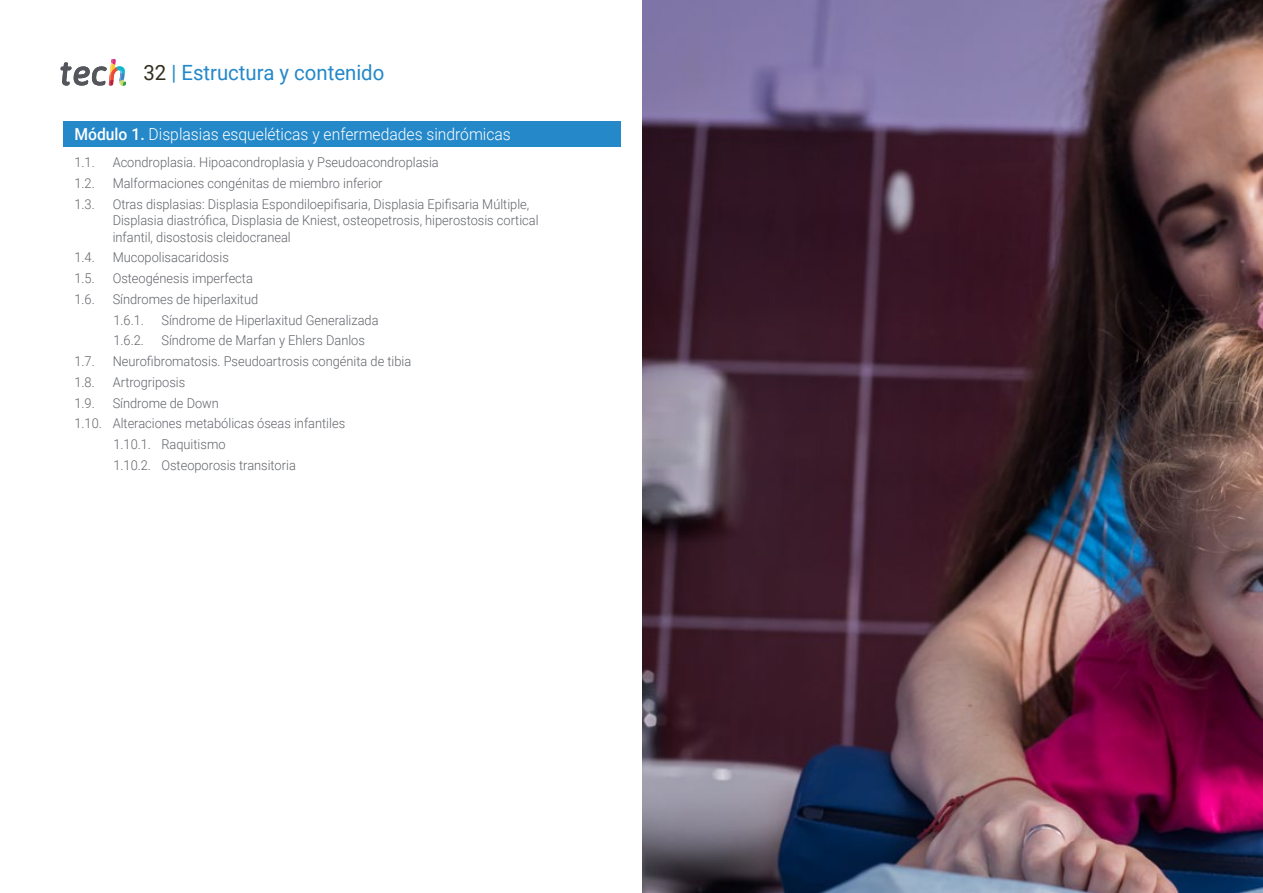
<style>
.page{position:relative;width:1263px;height:893px;background:#fff}
.page>*{position:absolute;margin:0;border:0;box-sizing:border-box;transform-origin:0 0}
.t1{font:21px "Roboto";color:#2488c9}
.t2{font:300 16.5px "Roboto";color:#fff;scale:.95 1}
.t3{font:300 13.5px/16.5px "Roboto";color:#61646a;scale:.95 1}
.s1{color:#312e20}
.s2{font-weight:500}
</style>
<div class="page">
<img style="left:642px;top:0;width:621px;height:893px">
<div style="left:63px;top:121px;width:558px;height:25px;background:#2488c9"></div>
<svg style="left:61px;top:59px;width:65px;height:27px"></svg>
<h1 class="t1" style="left:144px;top:57px;width:242px"><span class="s1">32</span> | Estructura y contenido</h1>
<p class="t2" style="left:74px;top:123px;width:461px"><span class="s2">Módulo 1.</span> Displasias esqueléticas y enfermedades sindrómicas</p>
<p class="t3" style="left:74px;top:154px;width:23px">1.1.</p>
<p class="t3" style="left:113px;top:154px;width:345px">Acondroplasia. Hipoacondroplasia y Pseudoacondroplasia</p>
<p class="t3" style="left:74px;top:174px;width:23px">1.2.</p>
<p class="t3" style="left:113px;top:174px;width:286px">Malformaciones congénitas de miembro inferior</p>
<p class="t3" style="left:74px;top:195px;width:23px">1.3.</p>
<p class="t3" style="left:113px;top:195px;width:450px">Otras displasias: Displasia Espondiloepifisaria, Displasia Epifisaria Múltiple,<br>Displasia diastrófica, Displasia de Kniest, osteopetrosis, hiperostosis cortical infantil, disostosis cleidocraneal</p>
<p class="t3" style="left:74px;top:249px;width:23px">1.4.</p>
<p class="t3" style="left:113px;top:249px;width:124px">Mucopolisacaridosis</p>
<p class="t3" style="left:74px;top:270px;width:23px">1.5.</p>
<p class="t3" style="left:113px;top:270px;width:149px">Osteogénesis imperfecta</p>
<p class="t3" style="left:74px;top:290px;width:23px">1.6.</p>
<p class="t3" style="left:113px;top:288px;width:155px;line-height:20.7px">Síndromes de hiperlaxitud<br>1.6.1.</p>
<p class="t3" style="left:161px;top:311px;width:230px">Síndrome de Hiperlaxitud Generalizada</p>
<p class="t3" style="left:113px;top:332px;width:34px">1.6.2.</p>
<p class="t3" style="left:161px;top:332px;width:216px">Síndrome de Marfan y Ehlers Danlos</p>
<p class="t3" style="left:74px;top:353px;width:23px">1.7.</p>
<p class="t3" style="left:113px;top:353px;width:316px">Neurofibromatosis. Pseudoartrosis congénita de tibia</p>
<p class="t3" style="left:74px;top:373px;width:23px">1.8.</p>
<p class="t3" style="left:113px;top:373px;width:78px">Artrogriposis</p>
<p class="t3" style="left:74px;top:394px;width:23px">1.9.</p>
<p class="t3" style="left:113px;top:394px;width:113px">Síndrome de Down</p>
<p class="t3" style="left:74px;top:415px;width:286px">1.10. Alteraciones metabólicas óseas infantiles</p>
<p class="t3" style="left:113px;top:436px;width:120px">1.10.1. Raquitismo</p>
<p class="t3" style="left:113px;top:456px;width:194px">1.10.2. Osteoporosis transitoria</p>
</div>
